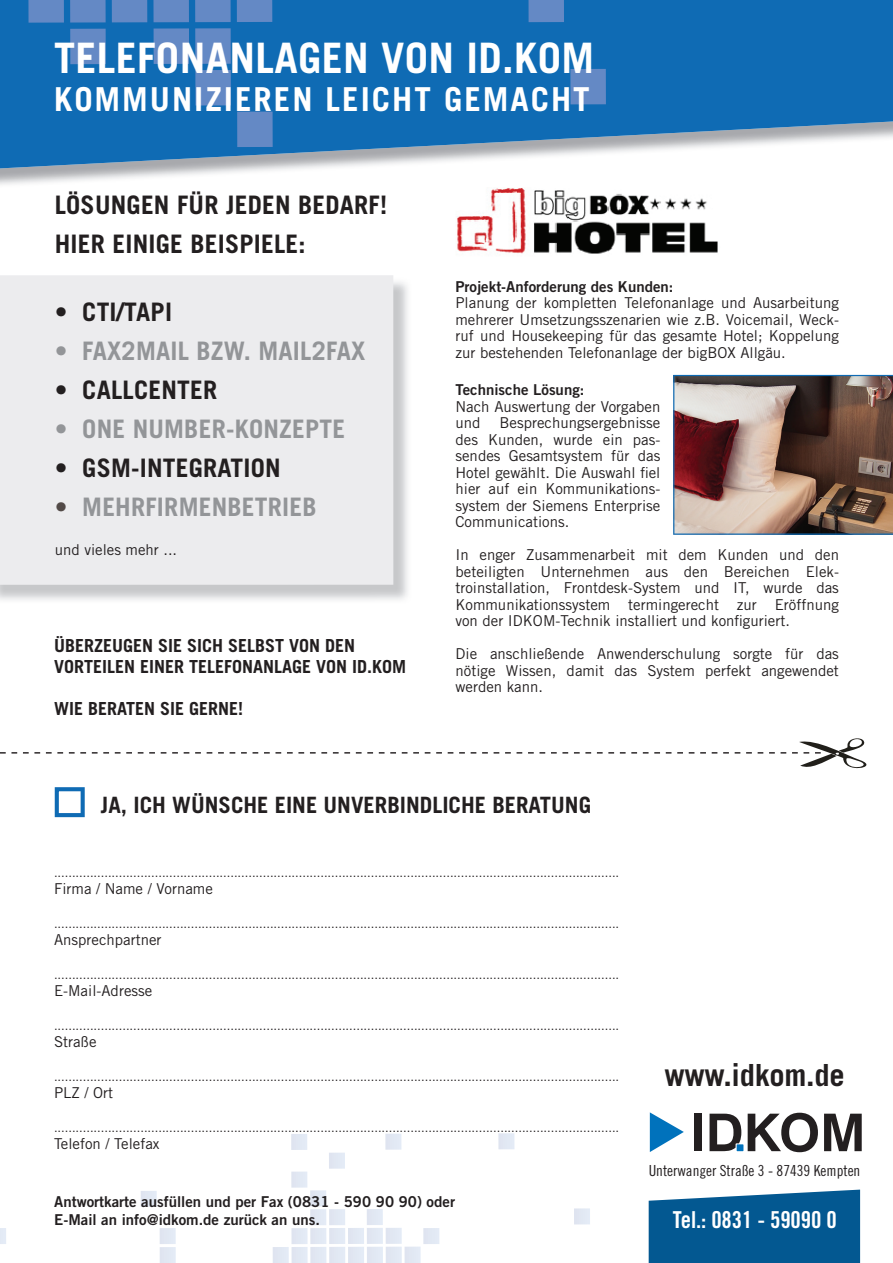
<style>
.page{position:relative;width:893px;height:1263px;background:#fff}
.page>*{position:absolute;margin:0;border:0;box-sizing:border-box;transform-origin:0 0}
.t1{font:700 42px "Trade Gothic LT";letter-spacing:.01em;color:#fff}
.t2{font:700 33px "Trade Gothic LT";letter-spacing:.06em;color:#fff}
.t3{font:700 30.45px "Trade Gothic LT";letter-spacing:-.01em;color:#231f20}
.t4{font:700 25.5px/39px "Trade Gothic LT";letter-spacing:.01em;color:#231f20}
.t5{font:700 25.5px "Trade Gothic LT";letter-spacing:.01em;color:#939598}
.t6{font:23.25px "Trade Gothic LT Bold Cond Twenty";letter-spacing:-.005em;color:#fff}
.t7{font:700 22.5px "Trade Gothic LT";color:#231f20}
.t8{font:700 18px/21px "Trade Gothic LT";color:#231f20}
.t9{font:15.3px "Trade Gothic LT Cond Eighteen";color:#231f20}
.t10{font:15px/16.5px "Trade Gothic LT";color:#231f20;text-align:justify}
.t11{font:15px/18px "Trade Gothic LT Bold Two";color:#231f20}
.t12{font:12px "Trade Gothic LT";color:#231f20}
.s1{color:#524a47}
</style>
<div class="page">
<svg style="left:0;top:0;width:893px;height:168px;background:#2d7bb9"></svg>
<div style="left:694px;top:1114px;width:7px;height:37px;background:#231f20"></div>
<svg style="left:650px;top:1112px;width:34px;height:40px"></svg>
<svg style="left:748px;top:1113px;width:70px;height:39px"></svg>
<svg style="left:824px;top:1114px;width:38px;height:37px"></svg>
<svg style="left:709px;top:1114px;width:32px;height:37px"></svg>
<div style="left:737px;top:1144px;width:6px;height:7px;background:#0072bc"></div>
<div style="left:160px;top:1247px;width:16px;height:16px;background:#e1e8f3"></div>
<div style="left:0;top:1228px;width:6px;height:16px;background:#e3eaf5"></div>
<div style="left:160px;top:1228px;width:16px;height:16px;background:#e1e8f3"></div>
<div style="left:141px;top:1191px;width:16px;height:16px;background:#e1e8f3"></div>
<div style="left:273px;top:1247px;width:16px;height:16px;background:#e1e8f3"></div>
<div style="left:292px;top:1247px;width:16px;height:16px;background:#e1e8f3"></div>
<div style="left:310px;top:1247px;width:16px;height:16px;background:#e1e8f3"></div>
<div style="left:329px;top:1247px;width:16px;height:16px;background:#e1e8f3"></div>
<div style="left:348px;top:1247px;width:16px;height:16px;background:#e1e8f3"></div>
<div style="left:367px;top:1247px;width:16px;height:16px;background:#e1e8f3"></div>
<div style="left:386px;top:1246px;width:16px;height:17px;background:#e1e8f3"></div>
<div style="left:405px;top:1246px;width:16px;height:17px;background:#e1e8f3"></div>
<div style="left:291px;top:1228px;width:17px;height:16px;background:#e1e8f3"></div>
<div style="left:310px;top:1228px;width:16px;height:16px;background:#e1e8f3"></div>
<div style="left:329px;top:1228px;width:16px;height:16px;background:#e1e8f3"></div>
<div style="left:348px;top:1228px;width:16px;height:16px;background:#e1e8f3"></div>
<div style="left:367px;top:1228px;width:16px;height:16px;background:#e1e8f3"></div>
<div style="left:386px;top:1228px;width:16px;height:16px;background:#e1e8f3"></div>
<div style="left:423px;top:1228px;width:16px;height:16px;background:#e1e8f3"></div>
<div style="left:310px;top:1209px;width:16px;height:16px;background:#e1e8f3"></div>
<div style="left:329px;top:1209px;width:16px;height:16px;background:#e1e8f3"></div>
<div style="left:367px;top:1209px;width:16px;height:16px;background:#e1e8f3"></div>
<div style="left:574px;top:1208px;width:16px;height:16px;background:#e1e8f3"></div>
<div style="left:310px;top:1190px;width:16px;height:16px;background:#e1e8f3"></div>
<div style="left:291px;top:1171px;width:16px;height:16px;background:#e1e8f3"></div>
<div style="left:329px;top:1152px;width:16px;height:17px;background:#e1e8f3"></div>
<div style="left:291px;top:1134px;width:16px;height:16px;background:#e1e8f3"></div>
<div style="left:385px;top:1133px;width:16px;height:17px;background:#e1e8f3"></div>
<div style="left:498px;top:1133px;width:16px;height:16px;background:#e1e8f3"></div>
<svg style="left:649px;top:1189px;width:211px;height:74px;background:#17659a"></svg>
<div style="left:528px;top:0;width:36px;height:22px;background:#6489c5"></div>
<div style="left:570px;top:69px;width:36px;height:35px;background:#6489c5"></div>
<div style="left:237px;top:0;width:35px;height:22px;background:#6489c5"></div>
<div style="left:195px;top:0;width:36px;height:22px;background:#6489c5"></div>
<div style="left:153px;top:0;width:36px;height:22px;background:#6489c5"></div>
<div style="left:112px;top:0;width:35px;height:22px;background:#6489c5"></div>
<div style="left:70px;top:0;width:36px;height:23px;background:#6489c5"></div>
<div style="left:28px;top:0;width:36px;height:23px;background:#6489c5"></div>
<div style="left:195px;top:28px;width:36px;height:36px;background:#6489c5"></div>
<div style="left:154px;top:28px;width:35px;height:36px;background:#6489c5"></div>
<div style="left:70px;top:29px;width:36px;height:35px;background:#6489c5"></div>
<div style="left:195px;top:70px;width:36px;height:35px;background:#6489c5"></div>
<div style="left:237px;top:112px;width:36px;height:35px;background:#6489c5"></div>
<svg style="left:55px;top:787px;width:30px;height:30px"></svg>
<svg style="left:643px;top:752px;width:17px;height:1px"></svg>
<svg style="left:620px;top:752px;width:17px;height:1px"></svg>
<svg style="left:597px;top:752px;width:17px;height:1px"></svg>
<svg style="left:574px;top:752px;width:17px;height:1px"></svg>
<svg style="left:551px;top:752px;width:17px;height:1px"></svg>
<svg style="left:528px;top:752px;width:17px;height:1px"></svg>
<svg style="left:379px;top:752px;width:17px;height:1px"></svg>
<svg style="left:356px;top:752px;width:17px;height:1px"></svg>
<svg style="left:333px;top:752px;width:17px;height:1px"></svg>
<svg style="left:310px;top:752px;width:17px;height:1px"></svg>
<svg style="left:287px;top:752px;width:17px;height:1px"></svg>
<svg style="left:264px;top:752px;width:17px;height:1px"></svg>
<svg style="left:115px;top:752px;width:17px;height:1px"></svg>
<svg style="left:92px;top:752px;width:17px;height:1px"></svg>
<svg style="left:69px;top:752px;width:17px;height:1px"></svg>
<svg style="left:46px;top:752px;width:17px;height:1px"></svg>
<svg style="left:23px;top:752px;width:17px;height:1px"></svg>
<svg style="left:0;top:752px;width:17px;height:1px"></svg>
<svg style="left:792px;top:738px;width:75px;height:31px"></svg>
<img style="left:673px;top:375px;width:220px;height:160px">
<img style="left:0;top:280px;width:408px;height:320px">
<div style="left:0;top:275px;width:393px;height:310px;background:#ececee"></div>
<img style="left:457px;top:187px;width:261px;height:67px">
<h1 class="t1" style="left:54px;top:32px;width:542px">TELEFONANLAGEN VON ID.KOM</h1>
<h2 class="t2" style="left:54px;top:79px;width:537px">KOMMUNIZIEREN LEICHT GEMACHT</h2>
<h3 class="t4" style="left:55px;top:185px;width:334px">LÖSUNGEN FÜR JEDEN BEDARF!<br>HIER EINIGE BEISPIELE:</h3>
<h3 class="t4" style="left:55px;top:292px;width:119px">• CTI/TAPI</h3>
<h3 class="t5" style="left:55px;top:335px;width:312px">• FAX2MAIL BZW. MAIL2FAX</h3>
<h3 class="t4" style="left:55px;top:370px;width:164px">• CALLCENTER</h3>
<h3 class="t5" style="left:55px;top:413px;width:292px">• ONE NUMBER-KONZEPTE</h3>
<h3 class="t4" style="left:55px;top:448px;width:227px">• GSM-INTEGRATION</h3>
<h3 class="t5" style="left:55px;top:491px;width:263px"><span class="s1">•</span> MEHRFIRMENBETRIEB</h3>
<p class="t10" style="left:55px;top:541px;width:124px">und vieles mehr ...</p>
<h3 class="t8" style="left:54px;top:635px;width:354px">ÜBERZEUGEN SIE SICH SELBST VON DEN<br>VORTEILEN EINER TELEFONANLAGE VON ID.KOM</h3>
<h3 class="t8" style="left:54px;top:698px;width:191px">WIE BERATEN SIE GERNE!</h3>
<p class="t11" style="left:455px;top:277px;width:219px">Projekt-Anforderung des Kunden:</p>
<p class="t10" style="left:455px;top:294px;width:385px">Planung der kompletten Telefonanlage und Ausarbeitung mehrerer Umsetzungsszenarien wie z.B. Voicemail, Weck&shy;ruf und Housekeeping für das gesamte Hotel; Koppelung zur bestehenden Telefonanlage der bigBOX Allgäu.</p>
<p class="t11" style="left:455px;top:381px;width:130px">Technische Lösung:</p>
<p class="t10" style="left:455px;top:398px;width:206px">Nach Auswertung der Vorgaben und</p>
<p class="t10" style="left:455px;top:414px;width:206px;text-indent:44px">Besprechungsergebnisse des Kunden, wurde ein pas&shy;sendes Gesamtsystem für das Hotel gewählt. Die Auswahl fiel hier auf ein Kommunikations&shy;system der Siemens Enterprise Communications.</p>
<p class="t10" style="left:455px;top:546px;width:385px">In enger Zusammenarbeit mit dem Kunden und den beteiligten Unternehmen aus den Bereichen Elek&shy;troinstallation, Frontdesk-System und IT, wurde das Kommunikationssystem termingerecht zur Eröffnung von der IDKOM-Technik installiert und konfiguriert.</p>
<p class="t10" style="left:455px;top:645px;width:385px">Die anschließende Anwenderschulung sorgte für das nötige Wissen, damit das System perfekt angewendet werden kann.</p>
<h3 class="t7" style="left:101px;top:791px;width:492px">JA, ICH WÜNSCHE EINE UNVERBINDLICHE BERATUNG</h3>
<p class="t12" style="left:54px;top:866px;width:567px">.............................................................................................................................................................</p>
<p class="t10" style="left:54px;top:880px;width:160px">Firma / Name / Vorname</p>
<p class="t12" style="left:54px;top:917px;width:567px">.............................................................................................................................................................</p>
<p class="t10" style="left:54px;top:931px;width:109px">Ansprechpartner</p>
<p class="t12" style="left:54px;top:968px;width:567px">.............................................................................................................................................................</p>
<p class="t10" style="left:54px;top:982px;width:100px">E-Mail-Adresse</p>
<p class="t12" style="left:54px;top:1019px;width:567px">.............................................................................................................................................................</p>
<p class="t10" style="left:54px;top:1033px;width:44px">Straße</p>
<p class="t12" style="left:54px;top:1070px;width:567px">.............................................................................................................................................................</p>
<p class="t10" style="left:54px;top:1084px;width:61px">PLZ / Ort</p>
<p class="t12" style="left:54px;top:1121px;width:567px">.............................................................................................................................................................</p>
<p class="t10" style="left:54px;top:1135px;width:107px">Telefon / Telefax</p>
<p class="t11" style="left:54px;top:1192px;width:402px">Antwortkarte ausfüllen und per Fax (0831 - 590 90 90) oder<br>E-Mail an info@idkom.de zurück an uns.</p>
<h3 class="t3" style="left:664px;top:1056px;width:182px">www.idkom.de</h3>
<p class="t9" style="left:649px;top:1162px;width:213px">Unterwanger Straße 3 - 87439 Kempten</p>
<h3 class="t6" style="left:673px;top:1205px;width:165px">Tel.: 0831 - 59090 0</h3>
</div>
